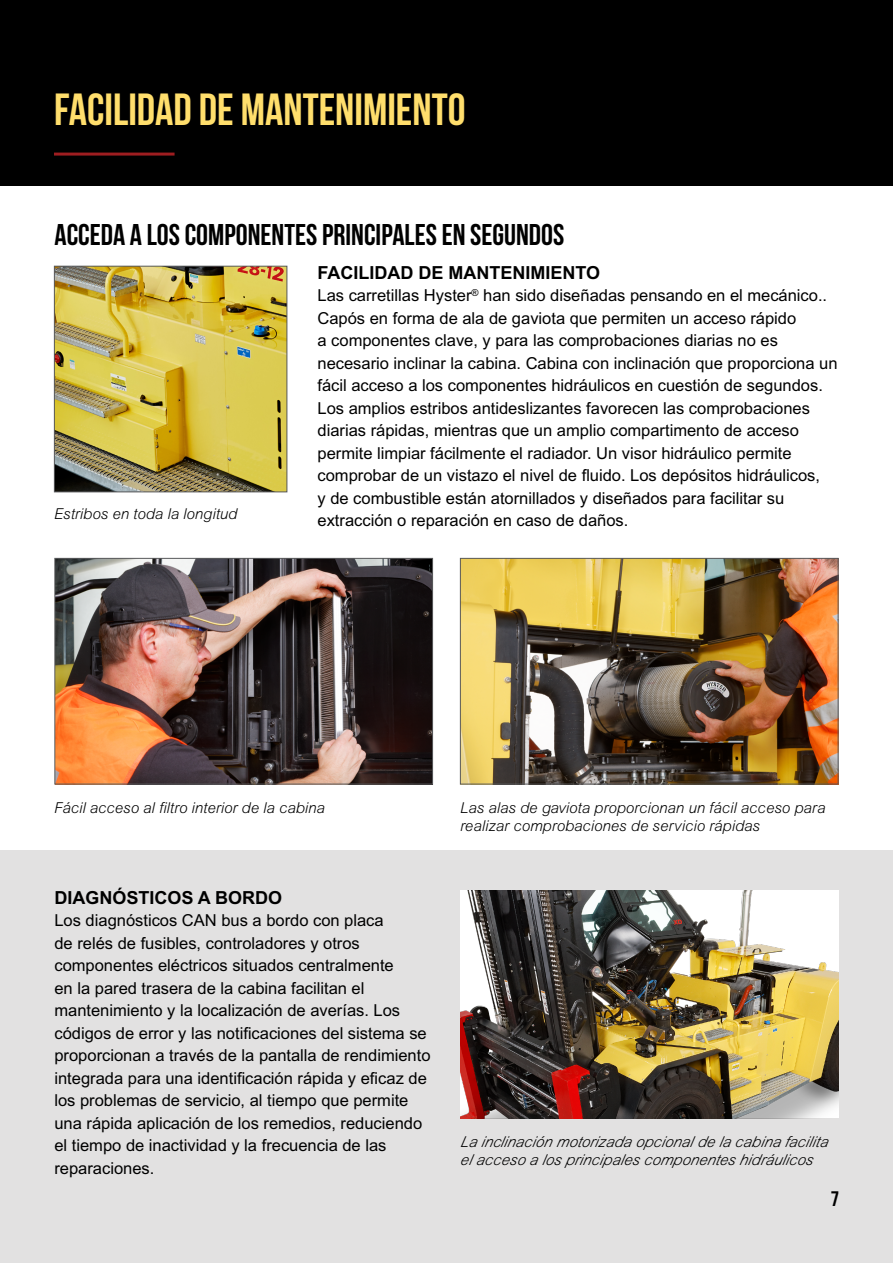
<style>
.page{position:relative;width:893px;height:1263px;background:#fff}
.page>*{position:absolute;margin:0;border:0;box-sizing:border-box;transform-origin:0 0}
.t1{font:700 45px "Bebas Neue";color:#ffde6c}
.t2{font:700 30px "Bebas Neue";color:#000}
.t3{font:700 21px "Bebas Neue";color:#000}
.t4{font:700 18px "Arial MT Std";color:#000}
.t5{font:16.5px/22.5px "Arial MT Std";color:#000}
.t6{font:italic 300 15px/18px "Arial MT Std";color:#000}
</style>
<div class="page">
<div style="left:0;top:850px;width:893px;height:413px;background:#e2e1e1"></div>
<div style="left:0;top:0;width:893px;height:186px;background:#000"></div>
<img style="left:56px;top:560px;width:375px;height:222px">
<div style="left:54px;top:558px;width:379px;height:226px;border:1px solid #58595b"></div>
<img style="left:56px;top:268px;width:229px;height:222px">
<div style="left:54px;top:266px;width:233px;height:226px;border:1px solid #58595b"></div>
<img style="left:462px;top:560px;width:374px;height:222px">
<div style="left:460px;top:558px;width:378px;height:226px;border:1px solid #58595b"></div>
<hr style="left:54px;top:153px;width:121px;height:3px;background:#9e1d20">
<img style="left:460px;top:890px;width:379px;height:228px">
<h1 class="t1" style="left:54px;top:85px;width:413px">FACILIDAD DE MANTENIMIENTO</h1>
<h2 class="t2" style="left:54px;top:218px;width:511px">ACCEDA A LOS COMPONENTES PRINCIPALES EN SEGUNDOS</h2>
<p class="t4" style="left:318px;top:262px;width:284px">FACILIDAD DE MANTENIMIENTO</p>
<p class="t5" style="left:318px;top:284px;width:521px">Las carretillas Hyster<sup>®</sup> han sido diseñadas pensando en el mecánico..<br>Capós en forma de ala de gaviota que permiten un acceso rápido<br>a componentes clave, y para las comprobaciones diarias no es necesario inclinar la cabina. Cabina con inclinación que proporciona un fácil acceso a los componentes hidráulicos en cuestión de segundos.<br>Los amplios estribos antideslizantes favorecen las comprobaciones diarias rápidas, mientras que un amplio compartimento de acceso permite limpiar fácilmente el radiador. Un visor hidráulico permite comprobar de un vistazo el nivel de fluido. Los depósitos hidráulicos,<br>y de combustible están atornillados y diseñados para facilitar su extracción o reparación en caso de daños.</p>
<p class="t6" style="left:54px;top:505px;width:185px">Estribos en toda la longitud</p>
<p class="t6" style="left:54px;top:799px;width:272px">Fácil acceso al filtro interior de la cabina</p>
<p class="t6" style="left:460px;top:799px;width:367px">Las alas de gaviota proporcionan un fácil acceso para realizar comprobaciones de servicio rápidas</p>
<p class="t4" style="left:54px;top:887px;width:229px">DIAGNÓSTICOS A BORDO</p>
<p class="t5" style="left:54px;top:909px;width:378px">Los diagnósticos CAN bus a bordo con placa<br>de relés de fusibles, controladores y otros componentes eléctricos situados centralmente<br>en la pared trasera de la cabina facilitan el mantenimiento y la localización de averías. Los códigos de error y las notificaciones del sistema se proporcionan a través de la pantalla de rendimiento integrada para una identificación rápida y eficaz de los problemas de servicio, al tiempo que permite una rápida aplicación de los remedios, reduciendo el tiempo de inactividad y la frecuencia de las reparaciones.</p>
<p class="t6" style="left:460px;top:1132px;width:373px">La inclinación motorizada op cional de la cabina facilita el acceso a los principales componentes hidráulicos</p>
<p class="t3" style="left:831px;top:1187px;width:10px">7</p>
</div>
